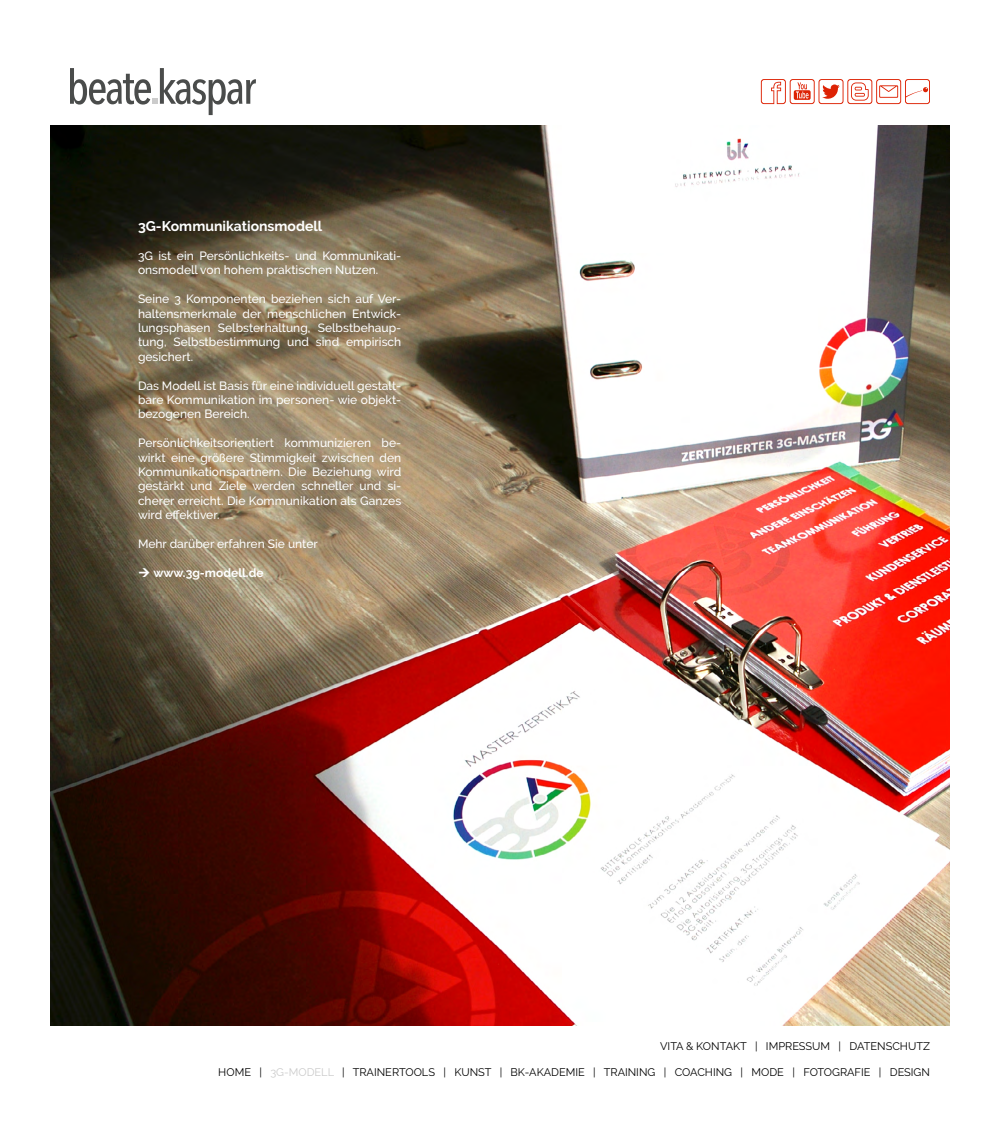
<style>
.page{position:relative;width:1000px;height:1136px;background:#fff}
.page>*{position:absolute;margin:0;border:0;box-sizing:border-box;transform-origin:0 0}
.t1{font:700 14px "Raleway";color:#fff}
.t2{font:500 12px/14.4px "Raleway";color:#fff;text-align:justify}
.t3{font:700 12px "Raleway";color:#fff}
.t4{font:11px "Raleway";color:#000}
.s1{color:#cbcbcb}
</style>
<div class="page">
<img style="left:50px;top:126px;width:900px;height:900px">
<svg style="left:761px;top:79px;width:169px;height:25px"></svg>
<svg style="left:70px;top:68px;width:186px;height:47px"></svg>
<svg style="left:139px;top:568px;width:10px;height:9px"></svg>
<p class="t1" style="left:138px;top:218px;width:186px">3G-Kommunikationsmodell</p>
<p class="t2" style="left:138px;top:249px;width:265px">3G ist ein Persönlichkeits- und Kommunikati&shy;onsmodell von hohem praktischen Nutzen.</p>
<p class="t2" style="left:138px;top:292px;width:265px">Seine 3 Komponenten beziehen sich auf Ver&shy;haltensmerkmale der menschlichen Entwick&shy;lungsphasen Selbsterhaltung, Selbstbehaup&shy;tung, Selbstbestimmung und sind empirisch gesichert.</p>
<p class="t2" style="left:138px;top:378px;width:265px">Das Modell ist Basis für eine individuell gestalt&shy;bare Kommunikation im personen- wie objekt&shy;bezogenen Bereich.</p>
<p class="t2" style="left:138px;top:436px;width:265px">Persönlichkeitsorientiert kommunizieren be&shy;wirkt eine größere Stimmigkeit zwischen den Kommunikationspartnern. Die Beziehung wird gestärkt und Ziele werden schneller und si&shy;cherer erreicht. Die Kommunikation als Ganzes wird effektiver.</p>
<p class="t2" style="left:138px;top:537px;width:181px">Mehr darüber erfahren Sie unter</p>
<p class="t3" style="left:153px;top:566px;width:112px">www.3g-modell.de</p>
<p class="t4" style="left:660px;top:1040px;width:271px">VITA &amp; KONTAKT | IMPRESSUM | DATENSCHUTZ</p>
<p class="t4" style="left:218px;top:1066px;width:713px">HOME | <span class="s1">3G-MODELL</span> | TRAINERTOOLS | KUNST | BK-AKADEMIE | TRAINING | COACHING | MODE | FOTOGRAFIE | DESIGN</p>
</div>
